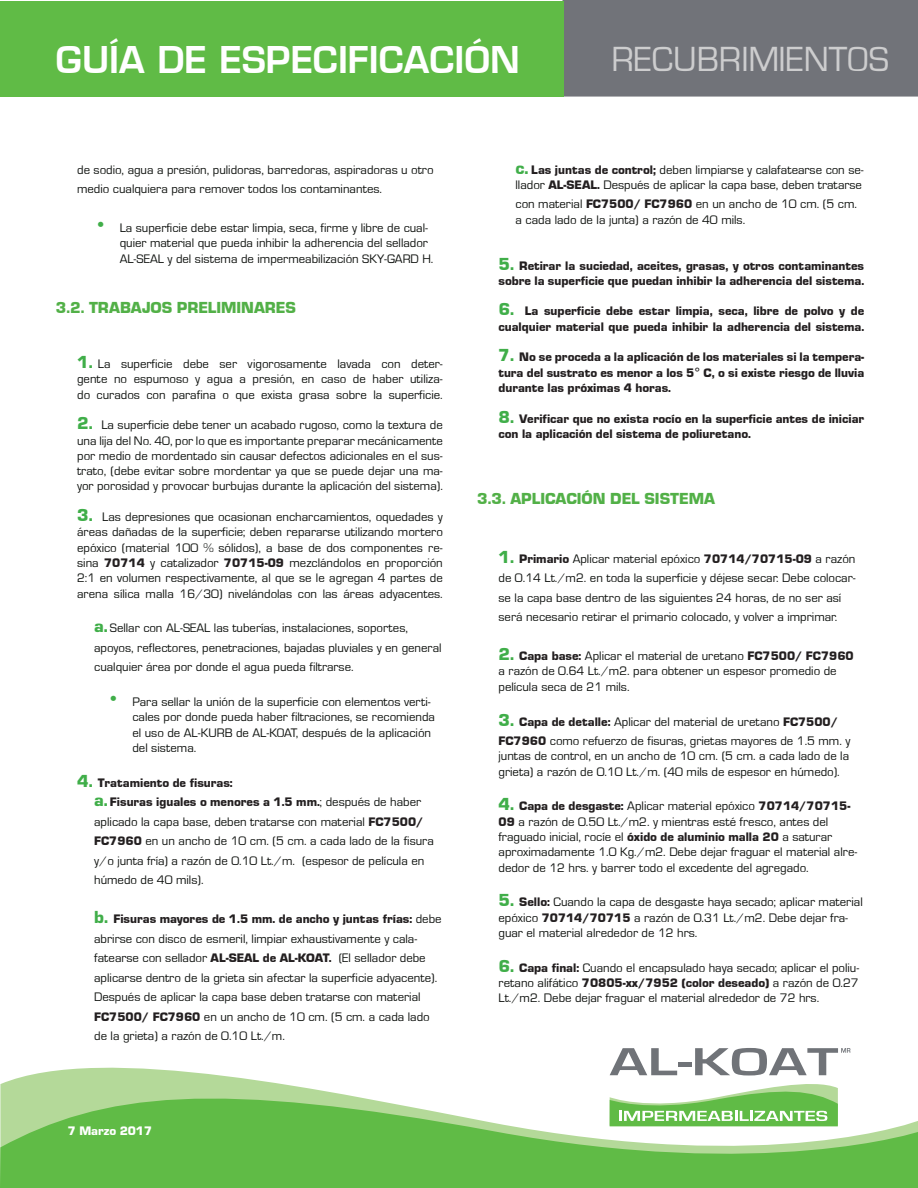
<style>
.page{position:relative;width:918px;height:1188px;background:#fff}
.page>*{position:absolute;margin:0;border:0;box-sizing:border-box;transform-origin:0 0}
.t1{font:600 36px "Eurostile LT Std";color:#fff}
.t2{font:36px "Eurostile Roman DTC";color:#cdcdce}
.t3{font:16.5px "Eurostile Black DTC";color:#52b047}
.NUMEROS{font:12.75px/15.3px "Eurostile Roman DTC";color:#0f120f}
.letras_-_MINUSCULAS{font:12.75px/19.5px "Eurostile Roman DTC";color:#0f120f}
.NUMEROS-2{font:12.75px/15.3px "Eurostile Black DTC";color:#231f20}
.Estilo_de_párrafo_1{font:12.75px/15.3px "Eurostile Roman DTC";color:#0f120f}
.t4{font:12.75px "Eurostile Black DTC";color:#fff}
.s1{font-family:"Eurostile Black DTC";font-size:27px;color:#40ae49}
.s2{font-family:"Eurostile Black DTC";font-size:18px;color:#40ae49}
.s3{font-family:"Eurostile Black DTC";color:#231f20}
.s4{font-size:18px;color:#40ae49}
.s5{font-family:"Fabrica"}
</style>
<div class="page">
<div style="left:562px;top:0;width:356px;height:97px;background:#717379"></div>
<div style="left:0;top:1px;width:564px;height:96px;background:#60bb46"></div>
<svg style="left:12px;top:1048px;width:839px;height:32px"></svg>
<svg style="left:0;top:1080px;width:918px;height:108px;fill:#60bb46"></svg>
<svg style="left:610px;top:1048px;width:240px;height:78px"></svg>
<h1 class="t1" style="left:56px;top:38px;width:466px">GUÍA DE ESPECIFICACIÓN</h1>
<h1 class="t2" style="left:612px;top:40px;width:279px">RECUBRIMIENTOS</h1>
<p class="NUMEROS" style="left:77px;top:160px;width:358px;line-height:19.5px">de sodio, agua a presión, pulidoras, barredoras, aspiradoras u otro medio cualquiera para remover todos los contaminantes.</p>
<p class="Estilo_de_párrafo_1" style="left:120px;top:220px;width:315px;text-indent:-27px"><span class="s1">•</span> La superficie debe estar limpia, seca, firme y libre de cual&shy;quier material que pueda inhibir la adherencia del sellador<br>AL-SEAL y del sistema de impermeabilización SKY-GARD H.</p>
<p class="t3" style="left:56px;top:299px;width:242px">3.2. TRABAJOS PRELIMINARES</p>
<p class="NUMEROS" style="left:77px;top:356px;width:367px;text-align:justify"><span class="s2">1.</span> La superficie debe ser vigorosamente lavada con deter&shy;gente no espumoso y agua a presión, en caso de haber utiliza&shy;do curados con parafina o que exista grasa sobre la superficie.</p>
<p class="NUMEROS" style="left:77px;top:417px;width:367px;text-align:justify"><span class="s2">2.</span> La superficie debe tener un acabado rugoso, como la textura de una lija del No. 40, por lo que es importante preparar mecánicamente por medio de mordentado sin causar defectos adicionales en el sus&shy;trato, (debe evitar sobre mordentar ya que se puede dejar una ma&shy;yor porosidad y provocar burbujas durante la aplicación del sistema).</p>
<p class="NUMEROS" style="left:77px;top:509px;width:367px;text-align:justify"><span class="s2">3.</span> Las depresiones que ocasionan encharcamientos, oquedades y áreas dañadas de la superficie; deben repararse utilizando mortero epóxico (material 100 % sólidos), a base de dos componentes re&shy;sina <span class="s3">70714</span> y catalizador <span class="s3">70715-09</span> mezclándolos en proporción 2:1 en volumen respectivamente, al que se le agregan 4 partes de arena sílica malla 16/30) nivelándolas con las áreas adyacentes.</p>
<p class="letras_-_MINUSCULAS" style="left:94px;top:618px;width:349px"><span class="s2">a.</span> Sellar con AL-SEAL las tuberías, instalaciones, soportes, apoyos, reflectores, penetraciones, bajadas pluviales y en general cualquier área por donde el agua pueda filtrarse.</p>
<p class="Estilo_de_párrafo_1" style="left:132px;top:694px;width:304px;text-indent:-27px"><span class="s1">•</span> Para sellar la unión de la superficie con elementos verti&shy;cales por donde pueda haber filtraciones, se recomienda el uso de AL-KURB de AL-KOAT, después de la aplicación del sistema.</p>
<p class="NUMEROS-2" style="left:77px;top:775px;width:157px"><span class="s4">4.</span> Tratamiento de fisuras:</p>
<p class="letras_-_MINUSCULAS" style="left:94px;top:792px;width:341px"><span class="s2">a.</span> <span class="s3">Fisuras iguales o menores a 1.5 mm.</span>; después de haber aplicado la capa base, deben tratarse con material <span class="s3">FC7500/ FC7960</span> en un ancho de 10 cm. (5 cm. a cada lado de la fisura y/o junta fría) a razón de 0.10 Lt./m. (espesor de película en húmedo de 40 mils).</p>
<p class="letras_-_MINUSCULAS" style="left:94px;top:909px;width:349px"><span class="s2">b.</span> <span class="s3">Fisuras mayores de 1.5 mm. de ancho y juntas frías:</span> debe abrirse con disco de esmeril, limpiar exhaustivamente y cala&shy;fatearse con sellador <span class="s3">AL-SEAL de AL-KOAT.</span> (El sellador debe aplicarse dentro de la grieta sin afectar la superficie adyacente).<br>Después de aplicar la capa base deben tratarse con material <span class="s3">FC7500/ FC7960</span> en un ancho de 10 cm. (5 cm. a cada lado de la grieta) a razón de 0.10 Lt./m.</p>
<p class="t4" style="left:68px;top:1124px;width:86px">7 Marzo 2017</p>
<p class="letras_-_MINUSCULAS" style="left:516px;top:162px;width:350px;line-height:15.3px"><span class="s2">c.</span> <span class="s3">Las juntas de control;</span> deben limpiarse y calafatearse con se&shy;llador <span class="s3">AL-SEAL.</span> Después de aplicar la capa base, deben tratarse</p>
<p class="letras_-_MINUSCULAS" style="left:516px;top:197px;width:343px;line-height:15.3px">con material <span class="s3">FC7500/ FC7960</span> en un ancho de 10 cm. (5 cm. a cada lado de la junta) a razón de 40 mils.</p>
<p class="NUMEROS-2" style="left:499px;top:258px;width:367px"><span class="s4">5.</span> Retirar la suciedad, aceites, grasas, y otros contaminantes sobre la superficie que puedan inhibir la adherencia del sistema.</p>
<p class="NUMEROS-2" style="left:499px;top:304px;width:367px"><span class="s4">6.</span> La superficie debe estar limpia, seca, libre de polvo y de cualquier material que pueda inhibir la adherencia del sistema.</p>
<p class="NUMEROS-2" style="left:499px;top:349px;width:367px;text-align:justify"><span class="s4">7.</span> No se proceda a la aplicación de los materiales si la tempera&shy;tura del sustrato es menor a los 5<span class="s5">°</span> C, o si existe riesgo de lluvia durante las próximas 4 horas.</p>
<p class="NUMEROS-2" style="left:499px;top:411px;width:367px"><span class="s4">8.</span> Verificar que no exista rocío en la superficie antes de iniciar con la aplicación del sistema de poliuretano.</p>
<p class="t3" style="left:477px;top:489px;width:239px">3.3. APLICACIÓN DEL SISTEMA</p>
<p class="NUMEROS" style="left:499px;top:549px;width:359px;line-height:19.5px"><span class="s2">1.</span> <span class="s3">Primario</span> Aplicar material epóxico <span class="s3">70714/70715-09</span> a razón de 0.14 Lt./m2. en toda la superficie y déjese secar. Debe colocar&shy;se la capa base dentro de las siguientes 24 horas, de no ser así será necesario retirar el primario colocado, y volver a imprimar.</p>
<p class="NUMEROS" style="left:499px;top:648px;width:357px"><span class="s2">2.</span> <span class="s3">Capa base:</span> Aplicar el material de uretano <span class="s3">FC7500/ FC7960 </span>a razón de 0.64 Lt./m2. para obtener un espesor promedio de película seca de 21 mils.</p>
<p class="NUMEROS" style="left:499px;top:712px;width:353px;line-height:19.5px"><span class="s2">3.</span> <span class="s3">Capa de detalle:</span> Aplicar del material de uretano <span class="s3">FC7500/<br>FC7960</span> como refuerzo de fisuras, grietas mayores de 1.5 mm. y</p>
<p class="NUMEROS" style="left:499px;top:749px;width:352px">juntas de control, en un ancho de 10 cm. (5 cm. a cada lado de la grieta) a razón de 0.10 Lt./m. (40 mils de espesor en húmedo).</p>
<p class="NUMEROS" style="left:499px;top:799px;width:360px"><span class="s2">4.</span> <span class="s3">Capa de desgaste:</span> Aplicar material epóxico <span class="s3">70714/70715- 09</span> a razón de 0.50 Lt./m2. y mientras esté fresco, antes del fraguado inicial, rocíe el <span class="s3">óxido de aluminio malla 20</span> a saturar aproximadamente 1.0 Kg./m2. Debe dejar fraguar el material alre&shy;dedor de 12 hrs. y barrer todo el excedente del agregado.</p>
<p class="NUMEROS" style="left:499px;top:895px;width:366px"><span class="s2">5.</span> <span class="s3">Sello:</span> Cuando la capa de desgaste haya secado; aplicar material epóxico <span class="s3">70714/70715</span> a razón de 0.31 Lt./m2. Debe dejar fra&shy;guar el material alrededor de 12 hrs.</p>
<p class="NUMEROS" style="left:499px;top:960px;width:362px;text-align:justify"><span class="s2">6.</span> <span class="s3">Capa final:</span> Cuando el encapsulado haya secado; aplicar el poliu&shy;retano alifático <span class="s3">70805-xx/7952 (color deseado)</span> a razón de 0.27<br>Lt./m2. Debe dejar fraguar el material alrededor de 72 hrs.</p>
</div>
